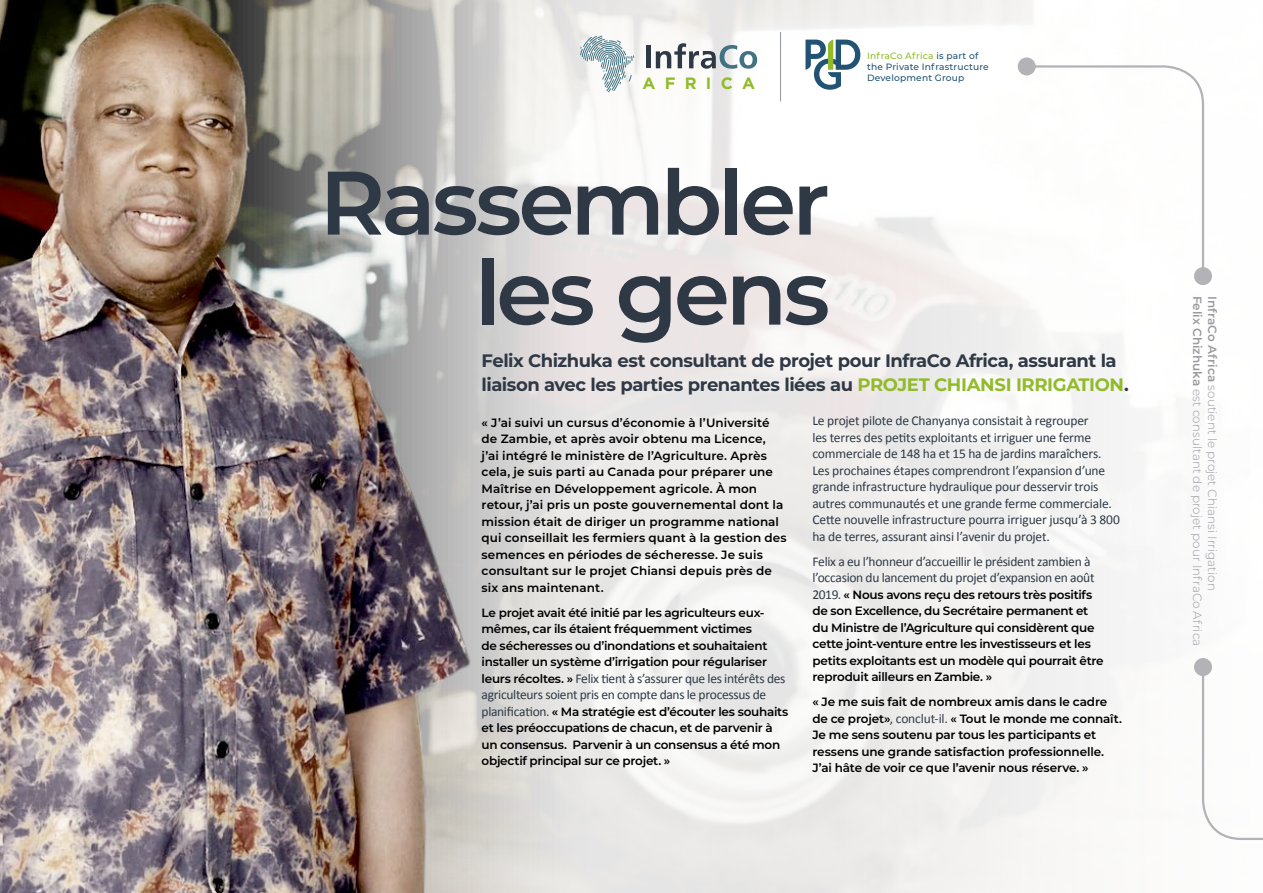
<style>
.page{position:relative;width:1263px;height:893px;background:#fff}
.page>*{position:absolute;margin:0;border:0;box-sizing:border-box;transform-origin:0 0}
.t1{font:600 90px "Montserrat";letter-spacing:-.045em;color:#2f3945}
.t2{font:700 18px/24px "Montserrat";letter-spacing:-.025em;color:#2f3945}
.t3{font:700 16.35px "Gotham";letter-spacing:.565em;color:#91bb29}
.t4{font:13.5px/16.5px "Calibri";letter-spacing:-.015em;color:#2f3945}
.t5{font:600 12px/16.5px "Montserrat";letter-spacing:-.015em;color:#000}
.t6{font:600 12px/16.5px "Montserrat";letter-spacing:.01em;color:#000}
.t7{font:300 12px/15px "Montserrat";color:#999ba1}
.t8{font:500 9.15px/11.1px "Montserrat";letter-spacing:.02em;color:#225374}
.s1{color:#91bb29}
.s2{font-family:"Montserrat";font-weight:600;font-size:12px;color:#000}
.s3{font-family:"Calibri";font-weight:400;font-size:13.5px;color:#2f3945}
.s4{font-weight:600}
</style>
<div class="page">
<img style="left:0;top:0;width:1032px;height:893px">
<svg style="left:831px;top:1px;width:381px;height:892px;fill:#f5f5f4"></svg>
<svg style="left:1201px;top:670px;width:62px;height:171px"></svg>
<div style="left:1194px;top:658px;width:18px;height:18px;background:#b3b3b7;border-radius:50%"></div>
<svg style="left:1024px;top:64px;width:181px;height:214px"></svg>
<div style="left:1018px;top:57px;width:18px;height:18px;background:#b3b3b7;border-radius:50%"></div>
<div style="left:1194px;top:267px;width:18px;height:18px;background:#b3b3b7;border-radius:50%"></div>
<svg style="left:805px;top:40px;width:55px;height:50px"></svg>
<hr style="left:780px;top:32px;width:1px;height:69px;background:#979a9f">
<svg style="left:580px;top:35px;width:54px;height:57px"></svg>
<div style="left:646px;top:45px;width:5px;height:23px;background:#2f3945"></div>
<svg style="left:656px;top:43px;width:101px;height:26px"></svg>
<h3 class="t3" style="left:642px;top:74px;width:114px">AFRICA</h3>
<h1 class="t1" style="left:319px;top:139px;width:512px">Rassembler</h1>
<h1 class="t1" style="left:474px;top:229px;width:357px">les gens</h1>
<p class="t8" style="left:867px;top:49px;width:123px"><span class="s1">InfraCo Africa</span> is part of the Private Infrastructure<br>Development Group</p>
<h2 class="t2" style="left:482px;top:347px;width:649px">Felix Chizhuka est consultant de projet pour InfraCo Africa, assurant la liaison avec les parties prenantes liées au <span class="s1">PROJET CHIANSI IRRIGATION</span>.</h2>
<p class="t6" style="left:482px;top:414px;width:307px">« J’ai suivi un cursus d’économie à l’Université de Zambie, et après avoir obtenu ma Licence,<br>j’ai intégré le ministère de l’Agriculture. Après cela, je suis parti au Canada pour préparer une Maîtrise en Développement agricole. À mon retour, j’ai pris un poste gouvernemental dont la mission était de diriger un programme national qui conseillait les fermiers quant à la gestion des semences en périodes de sécheresse. Je suis consultant sur le projet Chiansi depuis près de six ans maintenant.</p>
<p class="t5" style="left:482px;top:604px;width:287px">Le projet avait été initié par les agriculteurs eux&shy;mêmes, car ils étaient fréquemment victimes de sécheresses ou d’inondations et souhaitaient installer un système d’irrigation pour régulariser</p>
<p class="t4" style="left:482px;top:670px;width:305px"><span class="s2">leurs récoltes. »</span> Felix tient à s’assurer que les intérêts des agriculteurs soient pris en compte dans le processus de</p>
<p class="t5" style="left:482px;top:703px;width:308px"><span class="s3">planification.</span> « Ma stratégie est d’écouter les souhaits et les préoccupations de chacun, et de parvenir à un consensus. Parvenir à un consensus a été mon objectif principal sur ce projet. »</p>
<p class="t4" style="left:812px;top:412px;width:309px">Le projet pilote de Chanyanya consistait à regrouper<br>les terres des petits exploitants et irriguer une ferme commerciale de 148 ha et 15 ha de jardins maraîchers.<br>Les prochaines étapes comprendront l’expansion d’une grande infrastructure hydraulique pour desservir trois autres communautés et une grande ferme commerciale.<br>Cette nouvelle infrastructure pourra irriguer jusqu’à 3 800 ha de terres, assurant ainsi l’avenir du projet.</p>
<p class="t4" style="left:812px;top:553px;width:284px">Felix a eu l’honneur d’accueillir le président zambien à l’occasion du lancement du projet d’expansion en août</p>
<p class="t5" style="left:812px;top:586px;width:293px"><span class="s3">2019.</span> « Nous avons reçu des retours très positifs de son Excellence, du Secrétaire permanent et du Ministre de l’Agriculture qui considèrent que cette joint-venture entre les investisseurs et les petits exploitants est un modèle qui pourrait être reproduit ailleurs en Zambie. »</p>
<p class="t5" style="left:812px;top:693px;width:311px">« Je me suis fait de nombreux amis dans le cadre de ce projet»<span class="s3">, conclut-il.</span> « Tout le monde me connaît.<br>Je me sens soutenu par tous les participants et ressens une grande satisfaction professionnelle.<br>J’ai hâte de voir ce que l’avenir nous réserve. »</p>
<p class="t7" style="left:1220px;top:296px;width:352px;rotate:90deg"><span class="s4">InfraCo Africa</span> soutient le projet Chiansi Irrigation<br><span class="s4">Felix Chizhuka</span> est consultant de projet pour InfraCo Africa</p>
</div>
